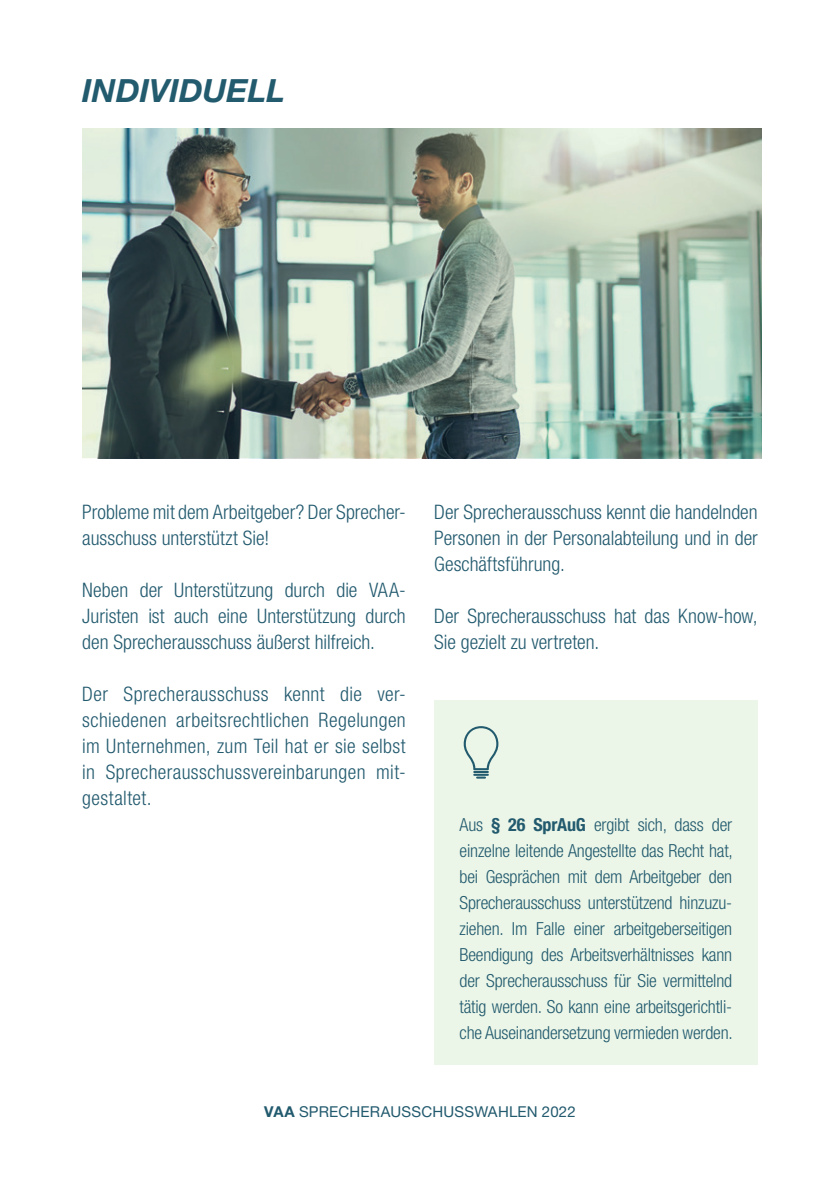
<style>
.page{position:relative;width:840px;height:1191px;background:#fff}
.page>*{position:absolute;margin:0;border:0;box-sizing:border-box;transform-origin:0 0}
.DIN_A5__Headline__Vo{font:italic 700 32px "Helvetica Neue LT Std";color:#225a6e}
.DIN_A5__Fließtext{font:300 condensed 20px/26px "Helvetica Neue LT Std";color:#225a6e;text-align:justify}
.Fließtext_Blocksatz{font:300 condensed 18px/26px "Helvetica Neue LT Std";letter-spacing:-.01em;color:#225a6e;text-align:justify}
.t1{font:15px "Helvetica Neue LT Std";letter-spacing:.015em;color:#225a6e}
.s1{font-weight:700}
</style>
<div class="page">
<div style="left:434px;top:700px;width:323px;height:364px;background:#ecf6e8"></div>
<svg style="left:463px;top:726px;width:35px;height:52px"></svg>
<img style="left:82px;top:128px;width:679px;height:330px">
<p class="DIN_A5__Headline__Vo" style="left:82px;top:71px;width:204px">INDIVIDUELL</p>
<p class="DIN_A5__Fließtext" style="left:82px;top:498px;width:325px">Probleme mit dem Arbeitgeber? Der Sprecher&shy;ausschuss unterstützt Sie!</p>
<p class="DIN_A5__Fließtext" style="left:82px;top:576px;width:325px">Neben der Unterstützung durch die VAA-Juristen ist auch eine Unterstützung durch den Sprecherausschuss äußerst hilfreich.</p>
<p class="DIN_A5__Fließtext" style="left:82px;top:680px;width:325px">Der Sprecherausschuss kennt die ver&shy;schiedenen arbeitsrechtlichen Regelungen im Unternehmen, zum Teil hat er sie selbst in Sprecherausschussvereinbarungen mit&shy;gestaltet.</p>
<p class="DIN_A5__Fließtext" style="left:434px;top:498px;width:325px">Der Sprecherausschuss kennt die handelnden Personen in der Personalabteilung und in der Geschäftsführung.</p>
<p class="DIN_A5__Fließtext" style="left:434px;top:602px;width:325px">Der Sprecherausschuss hat das Know-how,<br>Sie gezielt zu vertreten.</p>
<p class="Fließtext_Blocksatz" style="left:459px;top:811px;width:274px">Aus <span class="s1">§ 26 SprAuG</span> ergibt sich, dass der einzelne leitende Angestellte das Recht hat, bei Gesprächen mit dem Arbeitgeber den Sprecherausschuss unterstützend hinzuzu&shy;ziehen. Im Falle einer arbeitgeberseitigen Beendigung des Arbeitsverhältnisses kann der Sprecherausschuss für Sie vermittelnd tätig werden. So kann eine arbeitsgerichtli&shy;che Auseinandersetzung vermieden werden.</p>
<p class="t1" style="left:264px;top:1102px;width:313px"><span class="s1">VAA</span> SPRECHERAUSSCHUSSWAHLEN 2022</p>
</div>
